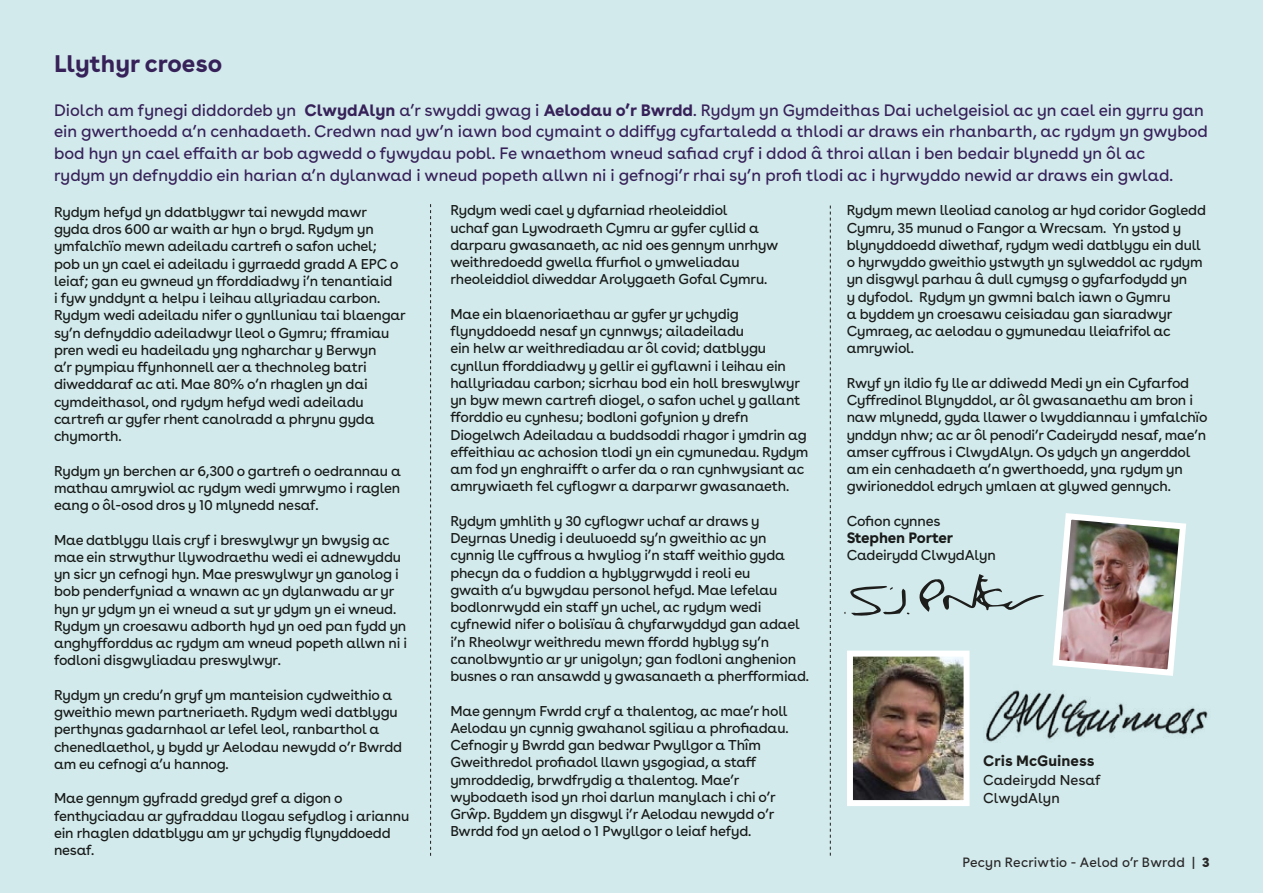
<style>
.page{position:relative;width:1263px;height:893px;background:#d2eaec}
.page>*{position:absolute;margin:0;border:0;box-sizing:border-box;transform-origin:0 0}
.t1{font:700 24px "Buenos Aires";color:#432461}
.t2{font:16.5px/21.8px "Buenos Aires";color:#432461}
.t3{font:700 15px "Buenos Aires";color:#1d1d1b}
.t4{font:14.25px/17.2px "Buenos Aires";letter-spacing:-.015em;color:#1d1d1b}
.t5{font:13.5px "Buenos Aires";letter-spacing:.015em;color:#292728}
.s1{font-weight:700}
.s2{font-weight:900}
</style>
<div class="page">
<svg style="left:830px;top:206px;width:1px;height:650px"></svg>
<img style="left:917px;top:513px;width:269px;height:166px">
<svg style="left:844px;top:586px;width:65px;height:30px"></svg>
<img style="left:854px;top:658px;width:108px;height:141px">
<div style="left:847px;top:651px;width:122px;height:155px;border:6px solid #fff"></div>
<img style="left:986px;top:690px;width:222px;height:52px">
<svg style="left:430px;top:204px;width:1px;height:652px"></svg>
<h1 class="t1" style="left:54px;top:43px;width:170px">Llythyr croeso</h1>
<p class="t2" style="left:54px;top:98px;width:1155px">Diolch am fynegi diddordeb yn <span class="s1">ClwydAlyn</span> a’r swyddi gwag i <span class="s1">Aelodau o’r Bwrdd</span>. Rydym yn Gymdeithas Dai uchelgeisiol ac yn cael ein gyrru gan ein gwerthoedd a’n cenhadaeth. Credwn nad yw’n iawn bod cymaint o ddiffyg cyfartaledd a thlodi ar draws ein rhanbarth, ac rydym yn gwybod bod hyn yn cael effaith ar bob agwedd o fywydau pobl. Fe wnaethom wneud safiad cryf i ddod â throi allan i ben bedair blynedd yn ôl ac<br>rydym yn defnyddio ein harian a’n dylanwad i wneud popeth allwn ni i gefnogi’r rhai sy’n profi tlodi ac i hyrwyddo newid ar draws ein gwlad.</p>
<p class="t4" style="left:54px;top:202px;width:353px">Rydym hefyd yn ddatblygwr tai newydd mawr gyda dros 600 ar waith ar hyn o bryd. Rydym yn ymfalchïo mewn adeiladu cartrefi o safon uchel; pob un yn cael ei adeiladu i gyrraedd gradd A EPC o leiaf; gan eu gwneud yn fforddiadwy i’n tenantiaid<br>i fyw ynddynt a helpu i leihau allyriadau carbon.<br>Rydym wedi adeiladu nifer o gynlluniau tai blaengar sy’n defnyddio adeiladwyr lleol o Gymru; fframiau pren wedi eu hadeiladu yng ngharchar y Berwyn<br>a’r pympiau ffynhonnell aer a thechnoleg batri diweddaraf ac ati. Mae 80% o’n rhaglen yn dai cymdeithasol, ond rydym hefyd wedi adeiladu cartrefi ar gyfer rhent canolradd a phrynu gyda chymorth.</p>
<p class="t4" style="left:54px;top:461px;width:348px;text-align:justify">Rydym yn berchen ar 6,300 o gartrefi o oedrannau a mathau amrywiol ac rydym wedi ymrwymo i raglen eang o ôl-osod dros y 10 mlynedd nesaf.</p>
<p class="t4" style="left:54px;top:530px;width:355px">Mae datblygu llais cryf i breswylwyr yn bwysig ac mae ein strwythur llywodraethu wedi ei adnewyddu yn sicr yn cefnogi hyn. Mae preswylwyr yn ganolog i bob penderfyniad a wnawn ac yn dylanwadu ar yr hyn yr ydym yn ei wneud a sut yr ydym yn ei wneud.<br>Rydym yn croesawu adborth hyd yn oed pan fydd yn anghyfforddus ac rydym am wneud popeth allwn ni i fodloni disgwyliadau preswylwyr.</p>
<p class="t4" style="left:54px;top:685px;width:350px">Rydym yn credu’n gryf ym manteision cydweithio a gweithio mewn partneriaeth. Rydym wedi datblygu perthynas gadarnhaol ar lefel leol, ranbarthol a chenedlaethol, y bydd yr Aelodau newydd o’r Bwrdd am eu cefnogi a’u hannog.</p>
<p class="t4" style="left:54px;top:788px;width:357px">Mae gennym gyfradd gredyd gref a digon o fenthyciadau ar gyfraddau llogau sefydlog i ariannu ein rhaglen ddatblygu am yr ychydig flynyddoedd nesaf.</p>
<p class="t4" style="left:450px;top:200px;width:330px">Rydym wedi cael y dyfarniad rheoleiddiol<br>uchaf gan Lywodraeth Cymru ar gyfer cyllid a darparu gwasanaeth, ac nid oes gennym unrhyw weithredoedd gwella ffurfiol o ymweliadau rheoleiddiol diweddar Arolygaeth Gofal Cymru.</p>
<p class="t4" style="left:450px;top:304px;width:360px">Mae ein blaenoriaethau ar gyfer yr ychydig flynyddoedd nesaf yn cynnwys; ailadeiladu<br>ein helw ar weithrediadau ar ôl covid; datblygu cynllun fforddiadwy y gellir ei gyflawni i leihau ein hallyriadau carbon; sicrhau bod ein holl breswylwyr yn byw mewn cartrefi diogel, o safon uchel y gallant fforddio eu cynhesu; bodloni gofynion y drefn Diogelwch Adeiladau a buddsoddi rhagor i ymdrin ag effeithiau ac achosion tlodi yn ein cymunedau. Rydym am fod yn enghraifft o arfer da o ran cynhwysiant ac amrywiaeth fel cyflogwr a darparwr gwasanaeth.</p>
<p class="t4" style="left:450px;top:511px;width:360px">Rydym ymhlith y 30 cyflogwr uchaf ar draws y Deyrnas Unedig i deuluoedd sy’n gweithio ac yn cynnig lle cyffrous a hwyliog i’n staff weithio gyda phecyn da o fuddion a hyblygrwydd i reoli eu<br>gwaith a’u bywydau personol hefyd. Mae lefelau bodlonrwydd ein staff yn uchel, ac rydym wedi cyfnewid nifer o bolisïau â chyfarwyddyd gan adael i’n Rheolwyr weithredu mewn ffordd hyblyg sy’n canolbwyntio ar yr unigolyn; gan fodloni anghenion busnes o ran ansawdd y gwasanaeth a pherfformiad.</p>
<p class="t4" style="left:450px;top:701px;width:340px">Mae gennym Fwrdd cryf a thalentog, ac mae’r holl Aelodau yn cynnig gwahanol sgiliau a phrofiadau.<br>Cefnogir y Bwrdd gan bedwar Pwyllgor a Thîm Gweithredol profiadol llawn ysgogiad, a staff ymroddedig, brwdfrydig a thalentog. Mae’r wybodaeth isod yn rhoi darlun manylach i chi o’r Grŵp. Byddem yn disgwyl i’r Aelodau newydd o’r Bwrdd fod yn aelod o 1 Pwyllgor o leiaf hefyd.</p>
<p class="t4" style="left:847px;top:200px;width:361px">Rydym mewn lleoliad canolog ar hyd coridor Gogledd Cymru, 35 munud o Fangor a Wrecsam. Yn ystod y blynyddoedd diwethaf, rydym wedi datblygu ein dull o hyrwyddo gweithio ystwyth yn sylweddol ac rydym yn disgwyl parhau â dull cymysg o gyfarfodydd yn<br>y dyfodol. Rydym yn gwmni balch iawn o Gymru<br>a byddem yn croesawu ceisiadau gan siaradwyr Cymraeg, ac aelodau o gymunedau lleiafrifol ac amrywiol.</p>
<p class="t4" style="left:847px;top:373px;width:362px">Rwyf yn ildio fy lle ar ddiwedd Medi yn ein Cyfarfod Cyffredinol Blynyddol, ar ôl gwasanaethu am bron i naw mlynedd, gyda llawer o lwyddiannau i ymfalchïo ynddyn nhw; ac ar ôl penodi’r Cadeirydd nesaf, mae’n amser cyffrous i ClwydAlyn. Os ydych yn angerddol am ein cenhadaeth a’n gwerthoedd, yna rydym yn gwirioneddol edrych ymlaen at glywed gennych.</p>
<p class="t4" style="left:847px;top:511px;width:95px">Cofion cynnes</p>
<p class="t3" style="left:847px;top:525px;width:108px">Stephen Porter</p>
<p class="t4" style="left:847px;top:545px;width:151px">Cadeirydd ClwydAlyn</p>
<p class="t3" style="left:983px;top:748px;width:113px">Cris McGuiness</p>
<p class="t4" style="left:983px;top:769px;width:119px;line-height:18.8px">Cadeirydd Nesaf<br>ClwydAlyn</p>
<p class="t5" style="left:962px;top:852px;width:249px">Pecyn Recriwtio - Aelod o’r Bwrdd | <span class="s2">3</span></p>
</div>
